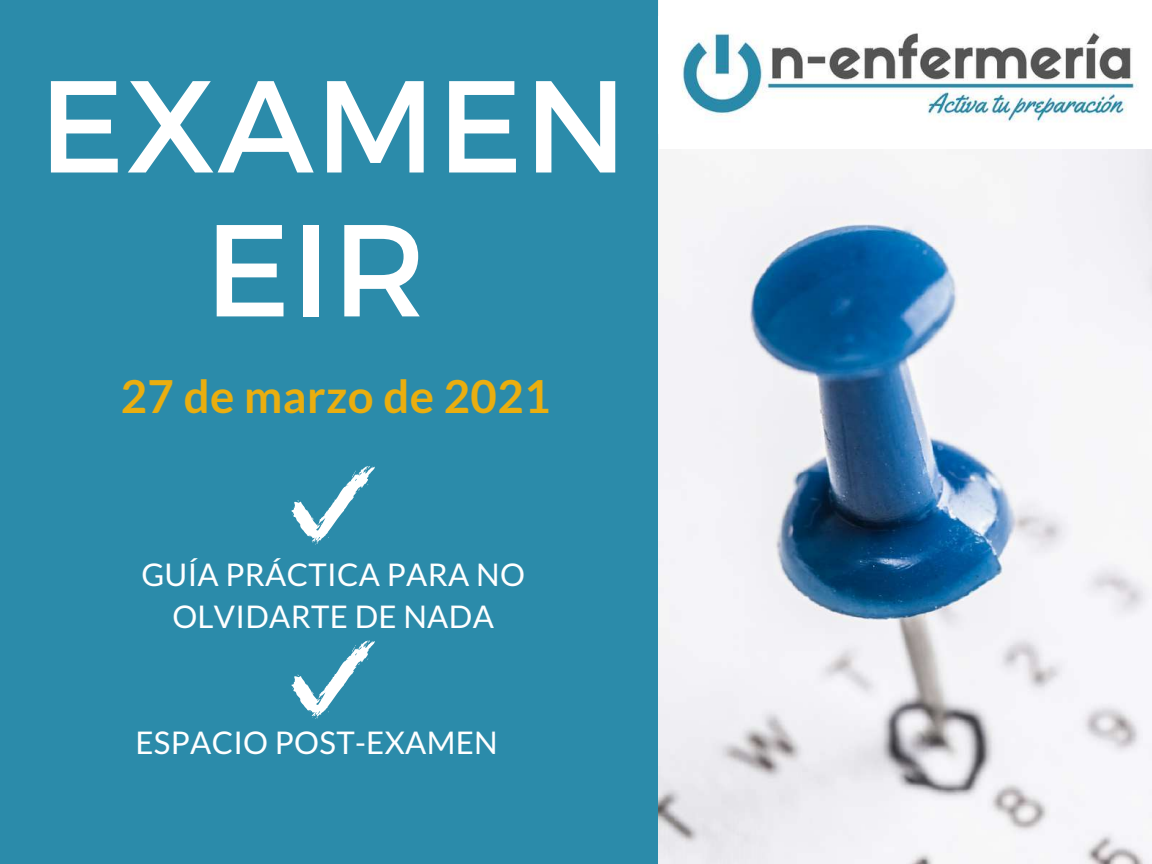
<style>
.page{position:relative;width:1152px;height:864px;background:#fff}
.page>*{position:absolute;margin:0;border:0;box-sizing:border-box;transform-origin:0 0}
.t1{font:130.5px/143.9px "Montserrat";letter-spacing:.01em;color:#fff;text-align:center}
.t2{font:700 45.45px "Lato";letter-spacing:.01em;color:#eaae0f}
.t3{font:31.2px/42px "Lato";letter-spacing:.01em;color:#fff;text-align:center}
</style>
<div class="page">
<div style="left:0;top:0;width:681px;height:864px;background:#2b8baa"></div>
<img style="left:659px;top:149px;width:493px;height:715px">
<div style="left:659px;top:0;width:493px;height:149px;background:#fff"></div>
<img style="left:681px;top:32px;width:456px;height:91px">
<svg style="left:292px;top:466px;width:83px;height:79px"></svg>
<svg style="left:292px;top:640px;width:83px;height:79px"></svg>
<h1 class="t1" style="left:39px;top:48px;width:590px">EXAMEN<br>EIR</h1>
<h2 class="t2" style="left:121px;top:368px;width:431px">27 de marzo de 2021</h2>
<p class="t3" style="left:141px;top:553px;width:385px">GUÍA PRÁCTICA PARA NO<br>OLVIDARTE DE NADA</p>
<p class="t3" style="left:135px;top:721px;width:364px">ESPACIO POST-EXAMEN</p>
</div>
